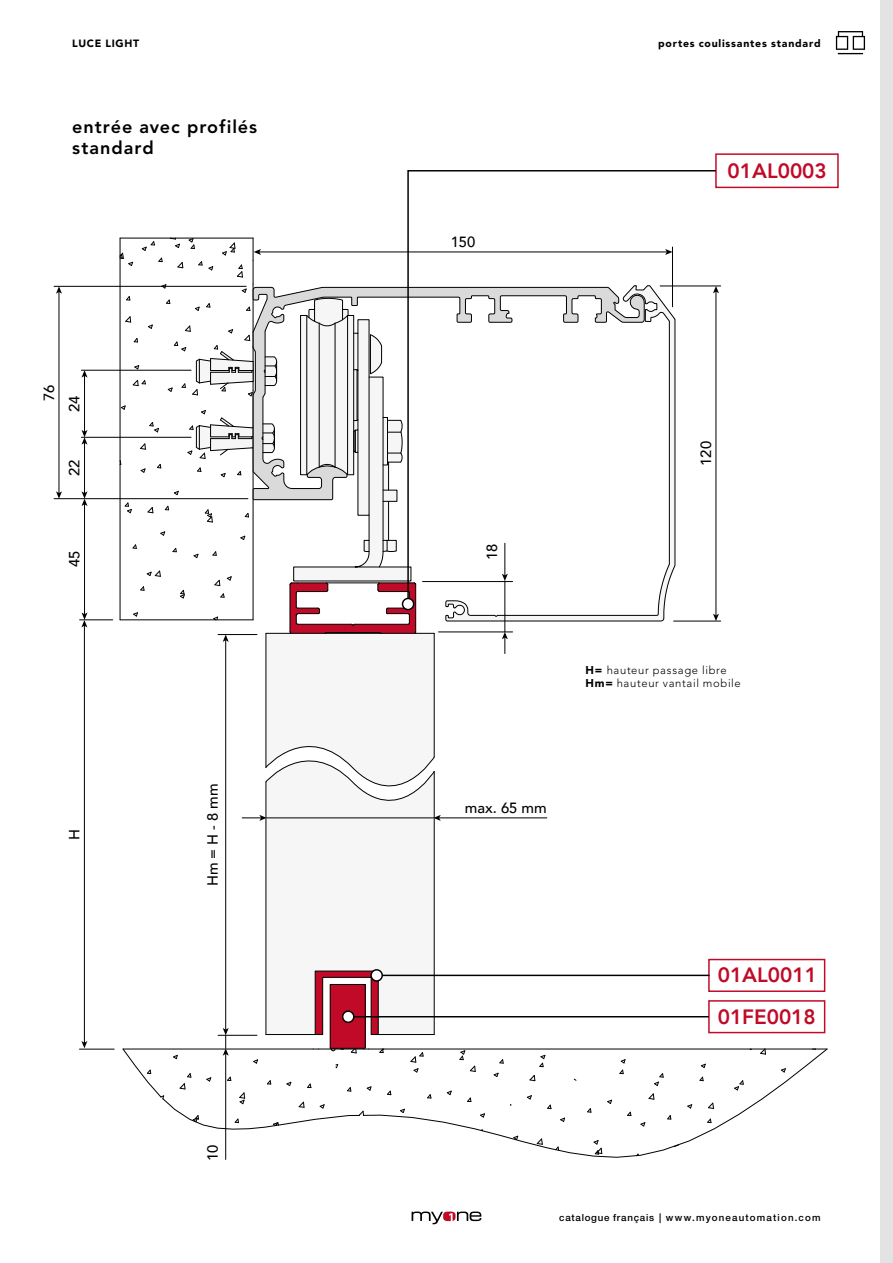
<style>
.page{position:relative;width:893px;height:1263px;background:#fff}
.page>*{position:absolute;margin:0;border:0;box-sizing:border-box;transform-origin:0 0}
.t1{font:800 20.7px "Avenir";color:#c10a27}
.t2{font:800 18px/21.6px "Avenir";letter-spacing:.05em;color:#000}
.t3{font:500 14.85px "Avenir";color:#000}
.t4{font:300 11.25px/13.5px "Avenir";letter-spacing:.06em;color:#000}
.t5{font:900 10.5px "Avenir";letter-spacing:.07em;color:#000}
.t6{font:500 9.75px "Helvetica Neue LT Pro";letter-spacing:.11em;color:#000}
.t7{font:500 9.75px "Helvetica Neue LT Pro";letter-spacing:.075em;color:#000}
.s1{font-weight:900}
</style>
<div class="page">
<div style="left:880px;top:0;width:13px;height:1263px;background:#e3e3e3"></div>
<svg style="left:412px;top:1211px;width:69px;height:13px"></svg>
<svg style="left:445px;top:606px;width:231px;height:16px"></svg>
<hr style="left:434px;top:771px;width:1px;height:263px;background:#000">
<hr style="left:266px;top:782px;width:1px;height:252px;background:#000">
<hr style="left:674px;top:621px;width:47px;height:1px;background:#000">
<hr style="left:660px;top:286px;width:61px;height:1px;background:#000">
<hr style="left:716px;top:291px;width:1px;height:325px;background:#000">
<svg style="left:713px;top:614px;width:6px;height:7px"></svg>
<div style="left:715px;top:153px;width:124px;height:35px;border:1px solid #c10a27"></div>
<hr style="left:225px;top:640px;width:1px;height:390px;background:#000">
<hr style="left:225px;top:1053px;width:1px;height:106px;background:#000">
<hr style="left:54px;top:498px;width:194px;height:1px;background:#000">
<hr style="left:80px;top:619px;width:33px;height:1px;background:#000">
<hr style="left:81px;top:437px;width:110px;height:1px;background:#000">
<hr style="left:81px;top:370px;width:110px;height:1px;background:#000">
<hr style="left:54px;top:286px;width:192px;height:1px;background:#000">
<hr style="left:84px;top:442px;width:1px;height:51px;background:#000">
<hr style="left:84px;top:375px;width:1px;height:57px;background:#000">
<svg style="left:82px;top:430px;width:6px;height:15px"></svg>
<svg style="left:82px;top:370px;width:6px;height:8px"></svg>
<hr style="left:59px;top:292px;width:1px;height:201px;background:#000">
<svg style="left:56px;top:491px;width:6px;height:8px"></svg>
<svg style="left:56px;top:286px;width:6px;height:8px"></svg>
<hr style="left:84px;top:504px;width:1px;height:111px;background:#000">
<svg style="left:82px;top:491px;width:6px;height:15px"></svg>
<hr style="left:79px;top:1049px;width:35px;height:1px;background:#000">
<hr style="left:84px;top:625px;width:1px;height:418px;background:#000">
<svg style="left:81px;top:1041px;width:6px;height:7px"></svg>
<svg style="left:81px;top:612px;width:7px;height:15px"></svg>
<hr style="left:439px;top:817px;width:108px;height:1px;background:#000">
<div style="left:708px;top:959px;width:117px;height:33px;border:1px solid #c10a27"></div>
<hr style="left:438px;top:631px;width:75px;height:1px;background:#000">
<hr style="left:504px;top:581px;width:1px;height:51px;background:#000">
<svg style="left:502px;top:632px;width:6px;height:22px"></svg>
<svg style="left:122px;top:969px;width:706px;height:189px"></svg>
<svg style="left:407px;top:169px;width:310px;height:437px"></svg>
<svg style="left:119px;top:237px;width:322px;height:592px"></svg>
<svg style="left:836px;top:31px;width:29px;height:23px"></svg>
<p class="t5" style="left:72px;top:37px;width:68px">LUCE LIGHT</p>
<h2 class="t2" style="left:72px;top:116px;width:186px">entrée avec profilés standard</h2>
<h3 class="t3" style="left:36px;top:401px;width:18px;rotate:-90deg">76</h3>
<h3 class="t3" style="left:62px;top:412px;width:18px;rotate:-90deg">24</h3>
<h3 class="t3" style="left:62px;top:476px;width:18px;rotate:-90deg">22</h3>
<h3 class="t3" style="left:62px;top:567px;width:18px;rotate:-90deg">45</h3>
<h3 class="t3" style="left:61px;top:840px;width:12px;rotate:-90deg">H</h3>
<h3 class="t3" style="left:200px;top:886px;width:104px;rotate:-90deg">Hm = H - 8 mm</h3>
<h3 class="t3" style="left:200px;top:1161px;width:18px;rotate:-90deg">10</h3>
<h3 class="t3" style="left:451px;top:229px;width:26px">150</h3>
<p class="t5" style="left:658px;top:37px;width:164px">portes coulissantes standard</p>
<h1 class="t1" style="left:728px;top:155px;width:101px">01AL0003</h1>
<h3 class="t3" style="left:479px;top:560px;width:18px;rotate:-90deg">18</h3>
<h3 class="t3" style="left:693px;top:466px;width:26px;rotate:-90deg">120</h3>
<p class="t4" style="left:585px;top:663px;width:157px"><span class="s1">H=</span> hauteur passage libre<br><span class="s1">Hm=</span> hauteur vantail mobile</p>
<h3 class="t3" style="left:465px;top:795px;width:83px">max. 65 mm</h3>
<h1 class="t1" style="left:718px;top:959px;width:101px">01AL0011</h1>
<h1 class="t1" style="left:718px;top:1000px;width:100px">01FE0018</h1>
<p class="t6" style="left:659px;top:1212px;width:163px">| www.myoneautomation.com</p>
<p class="t7" style="left:559px;top:1212px;width:96px">catalogue français</p>
</div>
